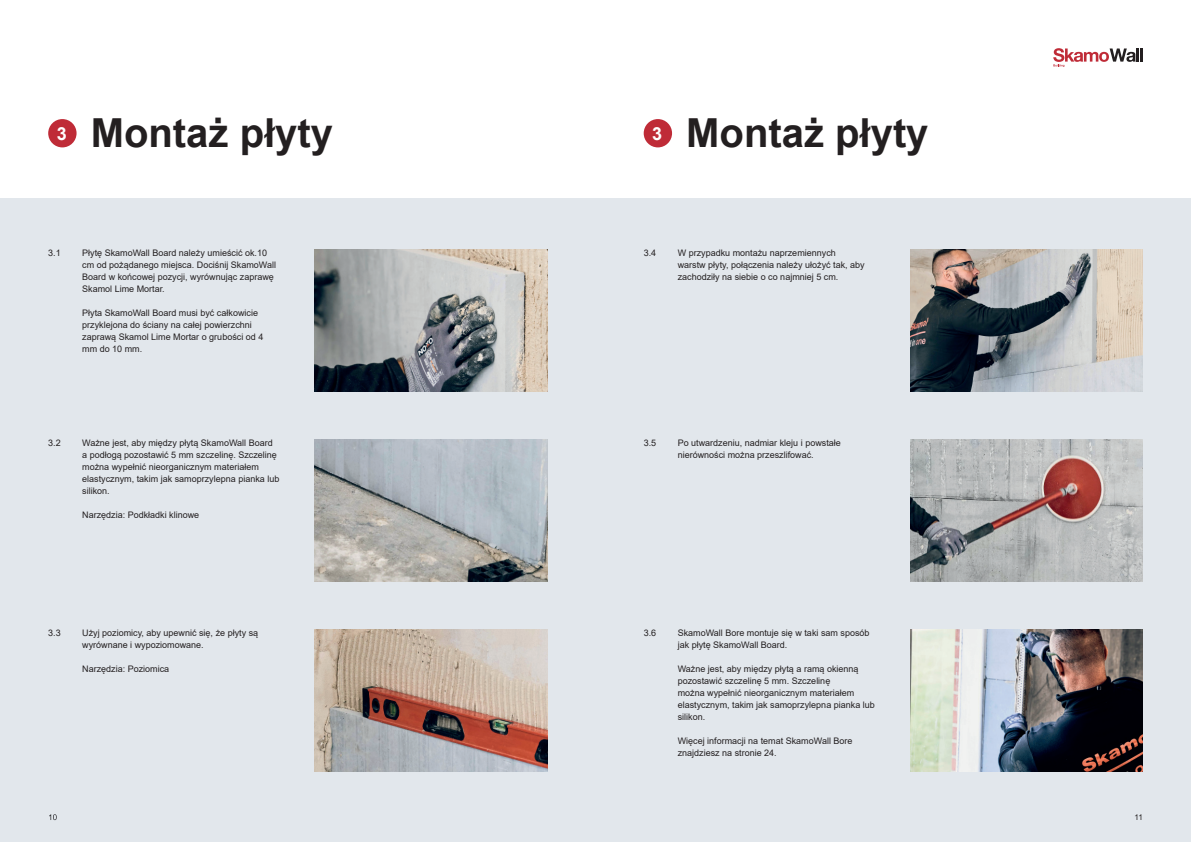
<style>
.page{position:relative;width:1191px;height:842px;background:#fff}
.page>*{position:absolute;margin:0;border:0;box-sizing:border-box;transform-origin:0 0}
.t1{font:700 40px "Arial";color:#231f20}
.t2{font:700 18px "Arial";color:#fff}
.t3{font:9px/12px "Arial";color:#231f20}
.t4{font:8px "Arial";color:#231f20}
</style>
<div class="page">
<div style="left:0;top:198px;width:1191px;height:644px;background:#e2e7ec"></div>
<svg style="left:1053px;top:48px;width:89px;height:19px"></svg>
<div style="left:48px;top:119px;width:29px;height:28px;background:#bf2b37;border-radius:50%"></div>
<div style="left:643px;top:119px;width:29px;height:28px;background:#bf2b37;border-radius:50%"></div>
<img style="left:315px;top:249px;width:232px;height:142px">
<img style="left:315px;top:439px;width:232px;height:142px">
<img style="left:315px;top:629px;width:232px;height:142px">
<img style="left:910px;top:249px;width:232px;height:142px">
<img style="left:910px;top:439px;width:232px;height:142px">
<img style="left:910px;top:629px;width:232px;height:142px">
<svg style="left:49px;top:814px;width:8px;height:6px"></svg>
<h2 class="t2" style="left:57px;top:121px;width:12px">3</h2>
<h1 class="t1" style="left:91px;top:105px;width:244px">Montaż płyty</h1>
<h2 class="t2" style="left:652px;top:121px;width:12px">3</h2>
<h1 class="t1" style="left:686px;top:105px;width:244px">Montaż płyty</h1>
<p class="t3" style="left:48px;top:247px;width:14px">3.1</p>
<p class="t3" style="left:82px;top:247px;width:195px">Płytę SkamoWall Board należy umieścić ok.10 cm od pożądanego miejsca. Dociśnij SkamoWall Board w końcowej pozycji, wyrównując zaprawę Skamol Lime Mortar.</p>
<p class="t3" style="left:82px;top:307px;width:183px">Płyta SkamoWall Board musi być całkowicie przyklejona do ściany na całej powierzchni zaprawą Skamol Lime Mortar o grubości od 4 mm do 10 mm.</p>
<p class="t3" style="left:643px;top:247px;width:14px">3.4</p>
<p class="t3" style="left:677px;top:247px;width:188px">W przypadku montażu naprzemiennych warstw płyty, połączenia należy ułożyć tak, aby zachodziły na siebie o co najmniej 5 cm.</p>
<p class="t3" style="left:48px;top:437px;width:14px">3.2</p>
<p class="t3" style="left:82px;top:437px;width:199px">Ważne jest, aby między płytą SkamoWall Board a podłogą pozostawić 5 mm szczelinę. Szczelinę można wypełnić nieorganicznym materiałem elastycznym, takim jak samoprzylepna pianka lub silikon.</p>
<p class="t3" style="left:82px;top:509px;width:119px">Narzędzia: Podkładki klinowe</p>
<p class="t3" style="left:643px;top:437px;width:14px">3.5</p>
<p class="t3" style="left:677px;top:437px;width:165px">Po utwardzeniu, nadmiar kleju i powstałe nierówności można przeszlifować.</p>
<p class="t3" style="left:48px;top:627px;width:14px">3.3</p>
<p class="t3" style="left:82px;top:627px;width:177px">Użyj poziomicy, aby upewnić się, że płyty są wyrównane i wypoziomowane.</p>
<p class="t3" style="left:82px;top:663px;width:89px">Narzędzia: Poziomica</p>
<p class="t3" style="left:643px;top:627px;width:14px">3.6</p>
<p class="t3" style="left:677px;top:627px;width:193px">SkamoWall Bore montuje się w taki sam sposób jak płytę SkamoWall Board.</p>
<p class="t3" style="left:677px;top:663px;width:199px">Ważne jest, aby między płytą a ramą okienną pozostawić szczelinę 5 mm. Szczelinę<br>można wypełnić nieorganicznym materiałem elastycznym, takim jak samoprzylepna pianka lub silikon.</p>
<p class="t3" style="left:677px;top:735px;width:176px">Więcej informacji na temat SkamoWall Bore znajdziesz na stronie 24.</p>
<p class="t4" style="left:1134px;top:812px;width:10px">11</p>
</div>
